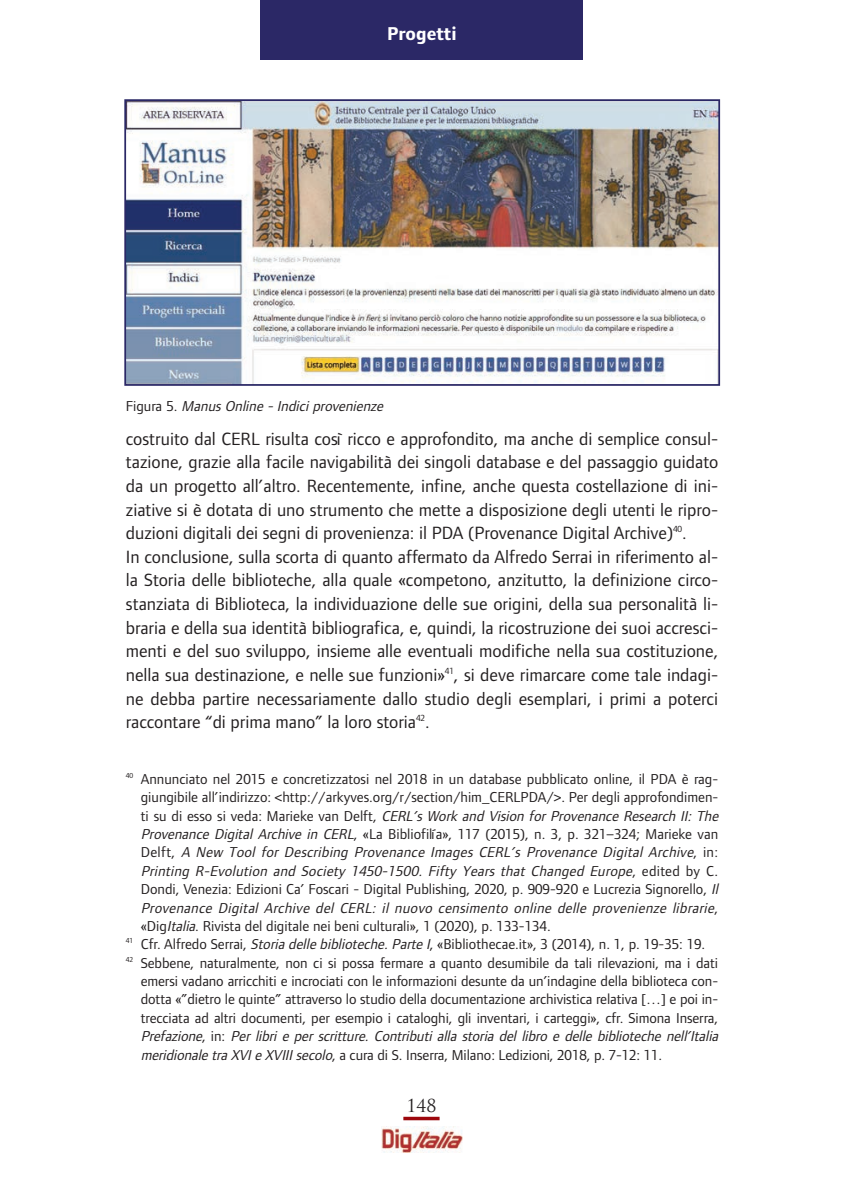
<style>
.page{position:relative;width:844px;height:1191px;background:#fff}
.page>*{position:absolute;margin:0;border:0;box-sizing:border-box;transform-origin:0 0}
.t1{font:700 19.25px "Foundry Form Sans";color:#fff}
.t2{font:18.38px/23.6px "Foundry Form Sans";color:#231f20}
.t3{font:17.5px "Trajan Pro";color:#231f20}
.t4{font:14.88px "Foundry Form Sans";letter-spacing:-.005em;color:#231f20}
.t5{font:italic 14.88px "Foundry Form Sans";color:#231f20}
.s1{font-style:normal}
.s2{font-style:italic}
</style>
<div class="page">
<div style="left:260px;top:0;width:323px;height:60px;background:#2b2866"></div>
<img style="left:381px;top:1126px;width:82px;height:26px">
<svg style="left:403px;top:1116px;width:36px;height:4px"></svg>
<img style="left:127px;top:102px;width:590px;height:281px">
<div style="left:124px;top:99px;width:596px;height:287px;border:2px solid #2b2866"></div>
<p class="t1" style="left:387px;top:23px;width:71px">Progetti</p>
<p class="t5" style="left:126px;top:397px;width:262px"><span class="s1">F i g u r a 5 .</span> ManusOnline -Indiciprovenienze</p>
<p class="t2" style="left:126px;top:426px;width:593px">costruito dal CERL risulta così ricco e approfondito, ma anche di semplice consul&shy;tazione, grazie alla facile navigabilità dei singoli database e del passaggio guidato da un progetto all’altro. Recentemente, infine, anche questa costellazione di ini&shy;ziative si è dotata di uno strumento che mette a disposizione degli utenti le ripro&shy;duzioni digitali dei segni di provenienza: il PDA (Provenance Digital Archive)<sup>40</sup>.<br>In conclusione, sulla scorta di quanto affermato da Alfredo Serrai in riferimento al&shy;la Storia delle biblioteche, alla quale «competono, anzitutto, la definizione circo&shy;stanziata di Biblioteca, la individuazione delle sue origini, della sua personalità li&shy;braria e della sua identità bibliografica, e, quindi, la ricostruzione dei suoi accresci&shy;menti e del suo sviluppo, insieme alle eventuali modifiche nella sua costituzione, nella sua destinazione, e nelle sue funzioni»<sup>41</sup>, si deve rimarcare come tale indagi&shy;ne debba partire necessariamente dallo studio degli esemplari, i primi a poterci raccontare “di prima mano” la loro storia<sup>42</sup>.</p>
<p class="t4" style="left:126px;top:770px;width:593px"><sup>40</sup> Annunciato nel 2015 e concretizzatosi nel 2018 in un database pubblicato online, il PDA è rag-</p>
<p class="t4" style="left:141px;top:789px;width:579px">giungibile all’indirizzo: &lt;http://arkyves.org/r/section/him_CERLPDA/&gt;. Per degli approfondimen-</p>
<p class="t5" style="left:141px;top:807px;width:582px"><span class="s1">t i s u d i e s s o s i v e d a : M a r i e ke v a n D e l ft,</span> CERL’s Work and Vision for Provenance Research II: The</p>
<p class="t4" style="left:141px;top:825px;width:578px"><span class="s2">Provenance Digital Archive in CERL</span>, «La Bibliofilía», 117 (2015), n. 3, p. 321–324; Marieke van</p>
<p class="t5" style="left:141px;top:844px;width:578px"><span class="s1">D e l f t ,</span> A New Tool for Describing Provenance Images CERL’s Provenance Digital Archive<span class="s1">, i n :</span></p>
<p class="t5" style="left:141px;top:862px;width:578px">Printing R-Evolution and Society 1450-1500. Fifty Years that Changed Europe<span class="s1">, e d i t e d b y C .</span></p>
<p class="t4" style="left:141px;top:880px;width:582px">Dondi, Venezia: Edizioni Ca’ Foscari - Digital Publishing, 2020, p. 909-920 e Lucrezia Signorello, <span class="s2">Il</span></p>
<p class="t5" style="left:141px;top:899px;width:578px">Provenance Digital Archive del CERL: il nuovo censimento online delle provenienze librarie<span class="s1">,</span></p>
<p class="t4" style="left:141px;top:917px;width:411px">«Dig<span class="s2">Italia</span>. Rivista del digitale nei beni culturali», 1 (2020), p. 133-134.</p>
<p class="t4" style="left:126px;top:936px;width:580px"><sup>41</sup> Cfr. Alfredo Serrai, <span class="s2">Storia delle biblioteche.Parte I</span>, «Bibliothecae.it», 3 (2014), n. 1, p. 19-35: 19.</p>
<p class="t4" style="left:126px;top:954px;width:593px"><sup>42</sup> Sebbene, naturalmente, non ci si possa fermare a quanto desumibile da tali rilevazioni, ma i dati</p>
<p class="t4" style="left:141px;top:972px;width:578px">emersi vadano arricchiti e incrociati con le informazioni desunte da un’indagine della biblioteca con-</p>
<p class="t4" style="left:141px;top:991px;width:578px">dotta «”dietro le quinte” attraverso lo studio della documentazione archivistica relativa […] e poi in-</p>
<p class="t4" style="left:141px;top:1009px;width:578px">trecciata ad altri documenti, per esempio i cataloghi, gli inventari, i carteggi», cfr. Simona Inserra,</p>
<p class="t5" style="left:141px;top:1027px;width:582px">Prefazione<span class="s1">, i n :</span> Per libri e per scritture. Contributi alla storia del libro e delle biblioteche nell’Italia</p>
<p class="t4" style="left:141px;top:1046px;width:523px"><span class="s2">meridionale traXVIe XVIIIsecolo</span>, a cura di S. Inserra, Milano: Ledizioni, 2018, p. 7-12: 11.</p>
<p class="t3" style="left:406px;top:1095px;width:31px">148</p>
</div>
